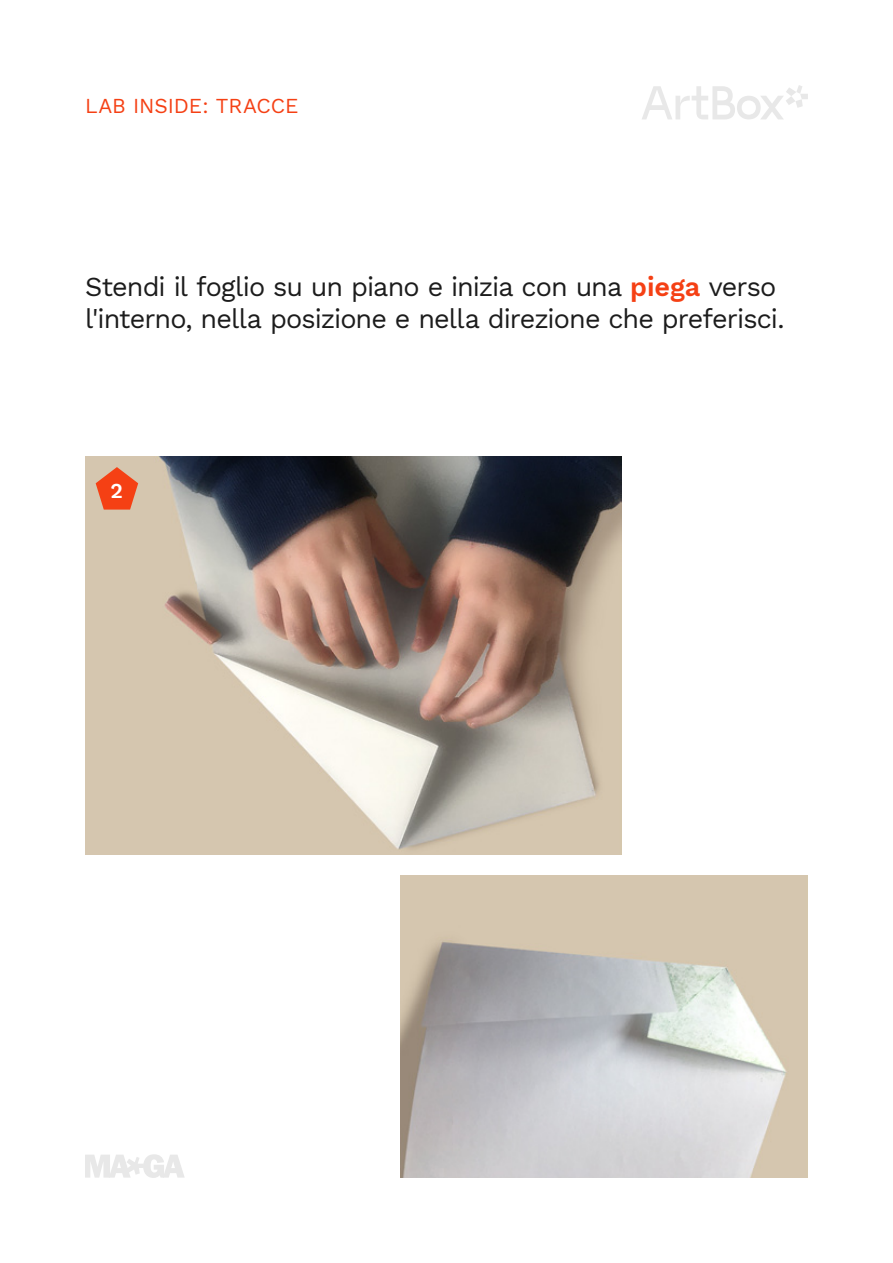
<style>
.page{position:relative;width:893px;height:1263px;background:#fff}
.page>*{position:absolute;margin:0;border:0;box-sizing:border-box;transform-origin:0 0}
.t1{font:27px/32.4px "Work Sans";letter-spacing:-.035em;color:#1c1c1c}
.t2{font:21px "Work Sans";letter-spacing:-.005em;color:#f54014}
.t3{font:600 21px "Work Sans";color:#fff}
.s1{font-weight:600;color:#f54014}
</style>
<div class="page">
<svg style="left:642px;top:85px;width:166px;height:34px"></svg>
<svg style="left:85px;top:1154px;width:99px;height:24px"></svg>
<img style="left:85px;top:456px;width:537px;height:398px">
<img style="left:400px;top:876px;width:408px;height:302px">
<svg style="left:96px;top:467px;width:42px;height:43px"></svg>
<p class="t2" style="left:85px;top:89px;width:215px">LAB INSIDE: TRACCE</p>
<p class="t1" style="left:85px;top:269px;width:701px">Stendi il foglio su un piano e inizia con una <span class="s1">piega</span> verso l'interno, nella posizione e nella direzione che preferisci.</p>
<p class="t3" style="left:110px;top:475px;width:14px">2</p>
</div>
